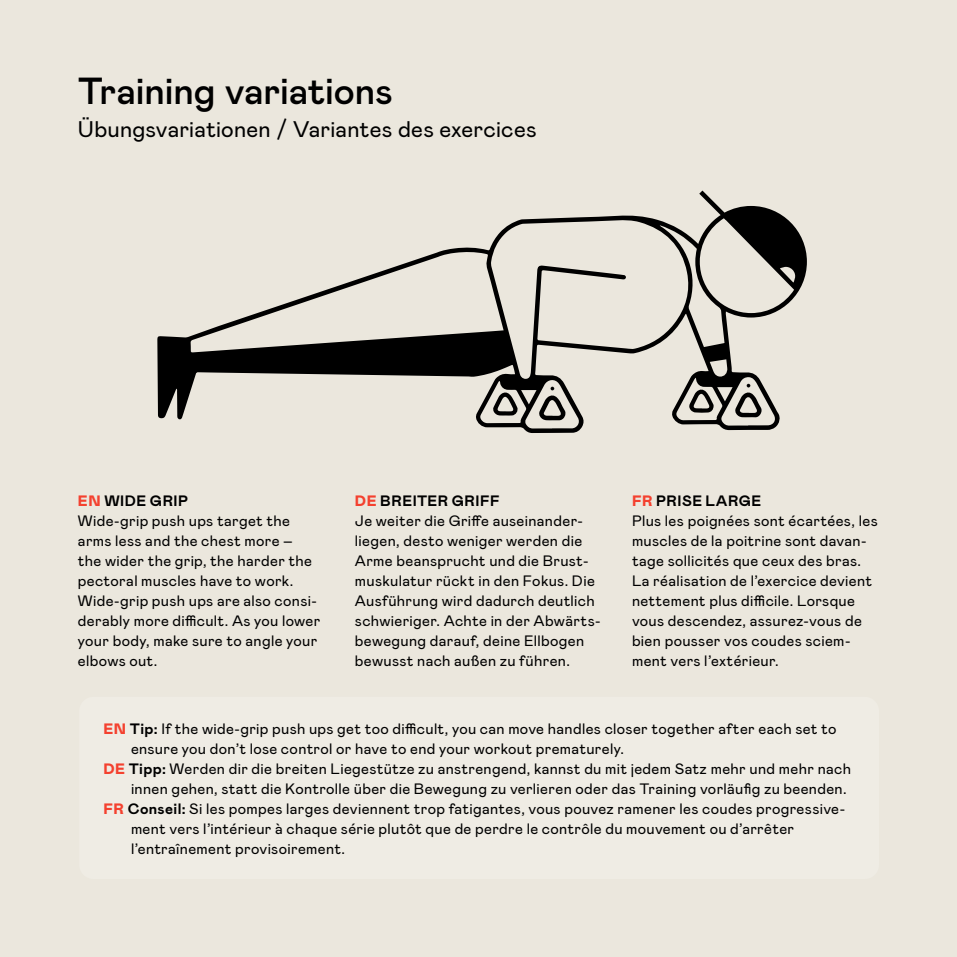
<style>
.page{position:relative;width:957px;height:957px;background:#ebe7dd}
.page>*{position:absolute;margin:0;border:0;box-sizing:border-box;transform-origin:0 0}
.t1{font:500 37.5px "Mabry";letter-spacing:-.005em;color:#000}
.t2{font:22.5px "Mabry";letter-spacing:.01em;color:#000}
.t3{font:15px/20px "Mabry";letter-spacing:.025em;color:#000}
.s1{font-weight:900;color:#f4412f}
.s2{font-weight:700}
</style>
<div class="page">
<div style="left:79px;top:697px;width:800px;height:182px;background:#efece4;border-radius:14px"></div>
<svg style="left:157px;top:190px;width:650px;height:243px"></svg>
<svg style="left:735px;top:384px;width:28px;height:33px"></svg>
<svg style="left:539px;top:387px;width:28px;height:33px"></svg>
<svg style="left:689px;top:389px;width:24px;height:24px"></svg>
<svg style="left:493px;top:392px;width:26px;height:24px"></svg>
<svg style="left:701px;top:342px;width:27px;height:20px"></svg>
<h1 class="t1" style="left:78px;top:64px;width:316px">Training variations</h1>
<h2 class="t2" style="left:78px;top:114px;width:460px">Übungsvariationen / Variantes des exercices</h2>
<p class="t3" style="left:78px;top:490px;width:244px"><span class="s1">EN</span> <span class="s2">WIDE GRIP<br></span>Wide-grip push ups target the arms less and the chest more –<br>the wider the grip, the harder the pectoral muscles have to work.<br>Wide-grip push ups are also consi&shy;derably more difficult. As you lower your body, make sure to angle your elbows out.</p>
<p class="t3" style="left:355px;top:490px;width:247px"><span class="s1">DE</span> <span class="s2">BREITER GRIFF<br></span>Je weiter die Griffe auseinander&shy;liegen, desto weniger werden die<br>Arme beansprucht und die Brust&shy;muskulatur rückt in den Fokus. Die<br>Ausführung wird dadurch deutlich schwieriger. Achte in der Abwärts&shy;bewegung darauf, deine Ellbogen bewusst nach außen zu führen.</p>
<p class="t3" style="left:632px;top:490px;width:247px"><span class="s1">FR</span> <span class="s2">PRISE LARGE<br></span>Plus les poignées sont écartées, les muscles de la poitrine sont davan&shy;tage sollicités que ceux des bras.<br>La réalisation de l’exercice devient nettement plus difficile. Lorsque vous descendez, assurez-vous de bien pousser vos coudes sciem&shy;ment vers l’extérieur.</p>
<p class="t3" style="left:103px;top:717px;width:734px"><span class="s1">EN</span> <span class="s2">Tip:</span> If the wide-grip push ups get too difficult, you can move handles closer together after each set to</p>
<p class="t3" style="left:131px;top:737px;width:494px">ensure you don’t lose control or have to end your workout prematurely.</p>
<p class="t3" style="left:103px;top:757px;width:749px"><span class="s1">DE</span> <span class="s2">Tipp:</span> Werden dir die breiten Liegestütze zu anstrengend, kannst du mit jedem Satz mehr und mehr nach</p>
<p class="t3" style="left:131px;top:777px;width:717px">innen gehen, statt die Kontrolle über die Bewegung zu verlieren oder das Training vorläufig zu beenden.</p>
<p class="t3" style="left:103px;top:797px;width:743px"><span class="s1">FR</span> <span class="s2">Conseil:</span> Si les pompes larges deviennent trop fatigantes, vous pouvez ramener les coudes progressive-</p>
<p class="t3" style="left:131px;top:817px;width:665px">ment vers l’intérieur à chaque série plutôt que de perdre le contrôle du mouvement ou d’arrêter</p>
<p class="t3" style="left:131px;top:837px;width:216px">l’entraînement provisoirement.</p>
</div>
